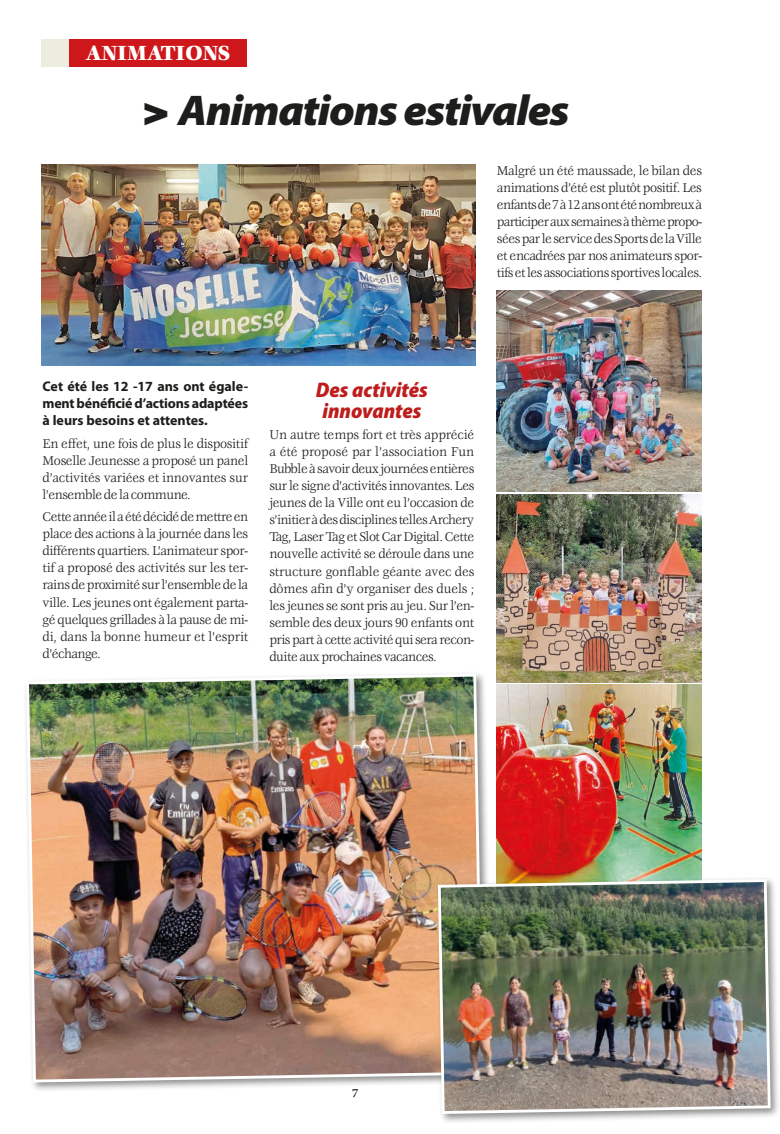
<style>
.page{position:relative;width:780px;height:1134px;background:#fff}
.page>*{position:absolute;margin:0;border:0;box-sizing:border-box;transform-origin:0 0}
.t1{font:italic 900 43.25px "Myriad Pro";letter-spacing:-.03em;color:#1d1d1b;scale:1.04 1}
.t2{font:900 22.5px "Veljovic Std";color:#fff;scale:.94 1}
.t3{font:italic 900 semi-condensed 21.25px/21.2px "Myriad Pro";color:#be1d1d;text-align:center}
.t4{font:14px/17.1px "Veljovic Std";letter-spacing:-.035em;color:#1d1d1b;text-align:justify;scale:.94 1}
.t5{font:700 14px/17.1px "Myriad Pro";letter-spacing:-.01em;color:#1d1d1b;text-align:justify}
.t6{font:500 12.5px "Veljovic Std";color:#1d1d1b}
.s1{font-family:"Helvetica Neue LT Std"}
</style>
<div class="page">
<div style="left:42px;top:39px;width:27px;height:27px;background:#edece1"></div>
<div style="left:69px;top:39px;width:178px;height:27px;background:#cd171a"></div>
<img style="left:497px;top:291px;width:205px;height:201px">
<img style="left:41px;top:165px;width:434px;height:201px">
<img style="left:496px;top:494px;width:205px;height:188px">
<img style="left:496px;top:684px;width:205px;height:192px">
<div style="left:23px;top:671px;width:470px;height:421px;background:#1d1d1b;opacity:.5"></div>
<img style="left:25px;top:672px;width:459px;height:412px">
<div style="left:435px;top:876px;width:345px;height:248px;background:#1d1d1b;opacity:.5"></div>
<img style="left:436px;top:878px;width:336px;height:237px">
<h2 class="t2" style="left:85px;top:40px;width:155px">ANIMATIONS</h2>
<h1 class="t1" style="left:142px;top:81px;width:412px"><span class="s1">&gt;</span> Animations estivales</h1>
<p class="t4" style="left:497px;top:162px;width:220px">Malgré un été maussade, le bilan des animations d’été est plutôt positif. Les enfants de 7 à 12 ans ont été nombreux à participer aux semaines à thème propo&shy;sées par le service des Sports de la Ville et encadrées par nos animateurs spor&shy;tifs et les associations sportives locales.</p>
<p class="t5" style="left:43px;top:377px;width:207px">Cet été les 12 -17 ans ont égale&shy;ment bénéficié d’actions adaptées à leurs besoins et attentes.</p>
<p class="t4" style="left:43px;top:436px;width:220px">En effet, une fois de plus le dispositif Moselle Jeunesse a proposé un panel d’activités variées et innovantes sur l’ensemble de la commune.</p>
<p class="t4" style="left:43px;top:509px;width:220px">Cette année il a été décidé de mettre en place des actions à la journée dans les différents quartiers. L’animateur spor&shy;tif a proposé des activités sur les ter&shy;rains de proximité sur l’ensemble de la ville. Les jeunes ont également parta&shy;gé quelques grillades à la pause de mi&shy;di, dans la bonne humeur et l’esprit d’échange.</p>
<h3 class="t3" style="left:316px;top:379px;width:113px">Des activités innovantes</h3>
<p class="t4" style="left:269px;top:426px;width:219px">Un autre temps fort et très apprécié a été proposé par l’association Fun Bubble à savoir deux journées entières sur le signe d’activités innovantes. Les jeunes de la Ville ont eu l’occasion de s’initier à des disciplines telles Archery Tag, Laser Tag et Slot Car Digital. Cette nouvelle activité se déroule dans une structure gonflable géante avec des dômes afin d’y organiser des duels ; les jeunes se sont pris au jeu. Sur l’en&shy;semble des deux jours 90 enfants ont pris part à cette activité qui sera recon&shy;duite aux prochaines vacances.</p>
<p class="t6" style="left:352px;top:1086px;width:8px">7</p>
</div>
